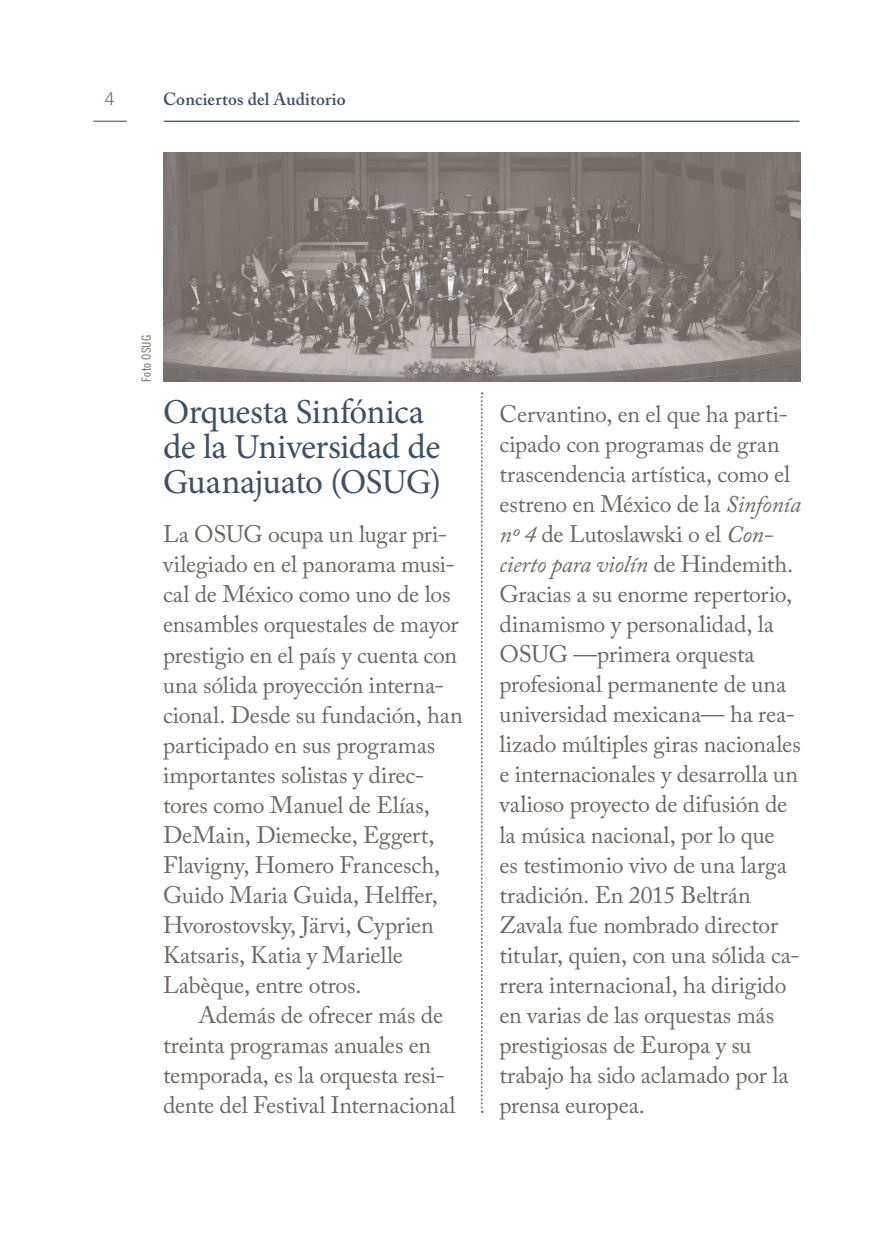
<style>
.page{position:relative;width:893px;height:1248px;background:#fff}
.page>*{position:absolute;margin:0;border:0;box-sizing:border-box;transform-origin:0 0}
.t1{font:35px/35px "Minion Pro";letter-spacing:-.015em;color:#3e5164}
.t2{font:23.75px/30px "Adobe Caslon Pro";letter-spacing:-.005em;color:#6d6763}
.t3{font:600 17.5px "Adobe Caslon Pro";letter-spacing:.01em;color:#3e5164}
.t4{font:300 17.5px "Trade Gothic LT Std";color:#6d6763}
.t5{font:12.5px "Trade Gothic LT Std Cn 18";letter-spacing:.025em;color:#6d6763}
.s1{font-style:italic}
</style>
<div class="page">
<hr style="left:164px;top:121px;width:635px;height:1px;background:#3e5164">
<hr style="left:93px;top:121px;width:34px;height:1px;background:#6d6763">
<svg style="left:481px;top:392px;width:2px;height:720px"></svg>
<img style="left:163px;top:152px;width:638px;height:229px">
<p class="t4" style="left:105px;top:88px;width:11px">4</p>
<p class="t3" style="left:163px;top:89px;width:184px">Conciertos del Auditorio</p>
<p class="t5" style="left:139px;top:381px;width:48px;rotate:-90deg">Foto OSUG</p>
<h1 class="t1" style="left:163px;top:394px;width:280px">Orquesta Sinfónica de la Universidad de<br>Guanajuato (OSUG)</h1>
<p class="t2" style="left:163px;top:519px;width:301px">La OSUG ocupa un lugar pri&shy;vilegiado en el panorama musi&shy;cal de México como uno de los ensambles orquestales de mayor prestigio en el país y cuenta con una sólida proyección interna&shy;cional. Desde su fundación, han participado en sus programas importantes solistas y direc&shy;tores como Manuel de Elías,<br>DeMain, Diemecke, Eggert,<br>Flavigny, Homero Francesch,<br>Guido Maria Guida, Helffer,<br>Hvorostovsky, Järvi, Cyprien<br>Katsaris, Katia y Marielle<br>Labèque, entre otros.</p>
<p class="t2" style="left:163px;top:999px;width:294px;text-indent:35px">Además de ofrecer más de treinta programas anuales en temporada, es la orquesta resi&shy;dente del Festival Internacional</p>
<p class="t2" style="left:499px;top:399px;width:303px">Cervantino, en el que ha parti&shy;cipado con programas de gran trascendencia artística, como el estreno en México de la <span class="s1">Sinfonía nº 4</span> de Lutoslawski o el <span class="s1">Con&shy;cierto para violín</span> de Hindemith.<br>Gracias a su enorme repertorio, dinamismo y personalidad, la<br>OSUG —primera orquesta profesional permanente de una universidad mexicana— ha rea&shy;lizado múltiples giras nacionales e internacionales y desarrolla un valioso proyecto de difusión de la música nacional, por lo que<br>es testimonio vivo de una larga tradición. En 2015 Beltrán<br>Zavala fue nombrado director titular, quien, con una sólida ca&shy;rrera internacional, ha dirigido en varias de las orquestas más prestigiosas de Europa y su trabajo ha sido aclamado por la prensa europea.</p>
</div>
